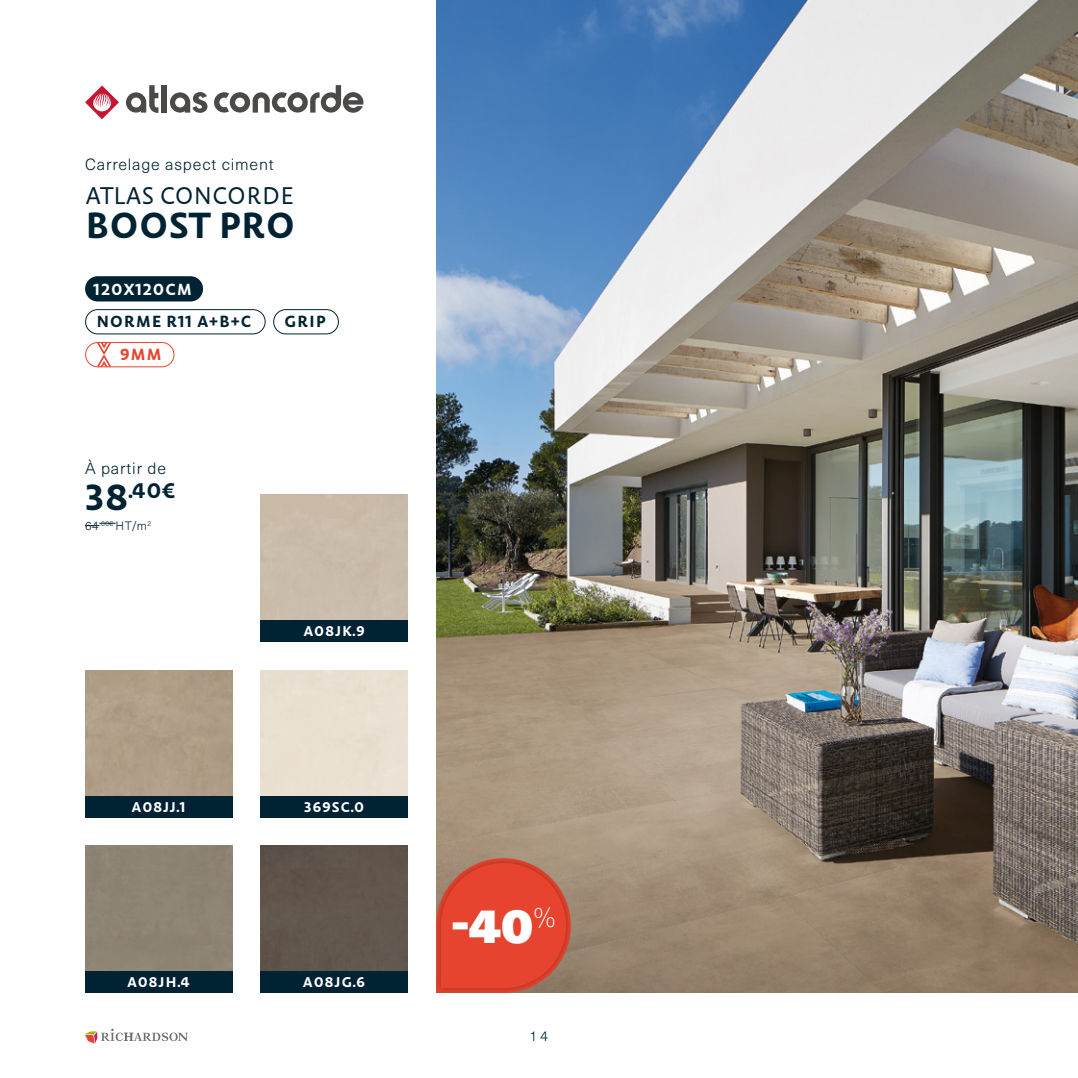
<style>
.page{position:relative;width:1078px;height:1078px;background:#fff}
.page>*{position:absolute;margin:0;border:0;box-sizing:border-box;transform-origin:0 0}
.t1{font:48px "Neue Haas Unica W1 G X Black";color:#fff}
.t2{font:700 36px "Carolineale";letter-spacing:-.005em;color:#002333}
.t3{font:24px "Carolineale";letter-spacing:-.015em;color:#002333}
.t4{font:700 21px "Carolineale";color:#002333}
.t5{font:300 16px "Neue Haas Unica W1 G";letter-spacing:.05em;color:#002333}
.t6{font:700 16px "Carolineale";letter-spacing:.05em;color:#002333}
.t7{font:700 16px "Carolineale";letter-spacing:.05em;color:#fff}
.t8{font:700 16px "Carolineale";color:#e7442f}
.t9{font:700 14px "Carolineale";letter-spacing:.05em;color:#fff}
.t10{font:300 14px "Neue Haas Unica W1 G";color:#002333}
.t11{font:300 12px "Neue Haas Unica W1 G";color:#002333}
.s1{font-size:36px}
</style>
<div class="page">
<svg style="left:85px;top:1028px;width:103px;height:15px"></svg>
<img style="left:436px;top:0;width:641px;height:992px">
<svg style="left:85px;top:523px;width:31px;height:3px"></svg>
<div style="left:433px;top:856px;width:139px;height:138px;background:#000;opacity:.33"></div>
<svg style="left:436px;top:858px;width:134px;height:134px;background:#d84d39"></svg>
<div style="left:162px;top:85px;width:5px;height:28px;background:#4b4a49"></div>
<svg style="left:126px;top:85px;width:32px;height:28px"></svg>
<svg style="left:214px;top:85px;width:149px;height:28px"></svg>
<svg style="left:170px;top:92px;width:37px;height:21px"></svg>
<svg style="left:85px;top:85px;width:34px;height:34px"></svg>
<div style="left:85px;top:342px;width:89px;height:25px;border:1px solid #e7442f;border-radius:12px"></div>
<svg style="left:97px;top:342px;width:14px;height:25px"></svg>
<div style="left:85px;top:845px;width:147px;height:126px;background:#8d8374"></div>
<div style="left:260px;top:845px;width:147px;height:126px;background:#61564c"></div>
<div style="left:85px;top:276px;width:118px;height:25px;background:#002333;border-radius:13px"></div>
<div style="left:85px;top:309px;width:180px;height:25px;border:1px solid #002333;border-radius:12px"></div>
<div style="left:260px;top:620px;width:147px;height:21px;background:#002333"></div>
<div style="left:260px;top:796px;width:147px;height:21px;background:#002333"></div>
<div style="left:85px;top:796px;width:147px;height:21px;background:#002333"></div>
<div style="left:85px;top:971px;width:147px;height:21px;background:#002333"></div>
<div style="left:260px;top:971px;width:147px;height:21px;background:#002333"></div>
<div style="left:273px;top:309px;width:66px;height:25px;border:1px solid #002333;border-radius:12px"></div>
<p class="t5" style="left:85px;top:153px;width:190px">Carrelage aspect ciment</p>
<p class="t3" style="left:85px;top:177px;width:210px">ATLAS CONCORDE</p>
<p class="t2" style="left:85px;top:197px;width:212px">BOOST PRO</p>
<p class="t7" style="left:94px;top:277px;width:100px">120X120CM</p>
<p class="t6" style="left:96px;top:309px;width:156px">NORME R11 A+B+C</p>
<p class="t8" style="left:120px;top:341px;width:44px">9MM</p>
<p class="t6" style="left:284px;top:309px;width:43px">GRIP</p>
<p class="t5" style="left:85px;top:456px;width:82px">À partir de</p>
<p class="t4" style="left:85px;top:474px;width:92px"><span class="s1">38</span>.40€</p>
<p class="t11" style="left:85px;top:516px;width:68px">64<sup>.00€</sup> HT/m<sup>2</sup></p>
<p class="t9" style="left:303px;top:620px;width:63px">A08JK.9</p>
<p class="t9" style="left:132px;top:795px;width:56px">A08JJ.1</p>
<p class="t9" style="left:304px;top:795px;width:61px">369SC.0</p>
<p class="t9" style="left:127px;top:970px;width:65px">A08JH.4</p>
<p class="t9" style="left:303px;top:970px;width:64px">A08JG.6</p>
<p class="t1" style="left:451px;top:886px;width:106px">-40<sup>%</sup></p>
<p class="t10" style="left:530px;top:1025px;width:20px">14</p>
</div>
